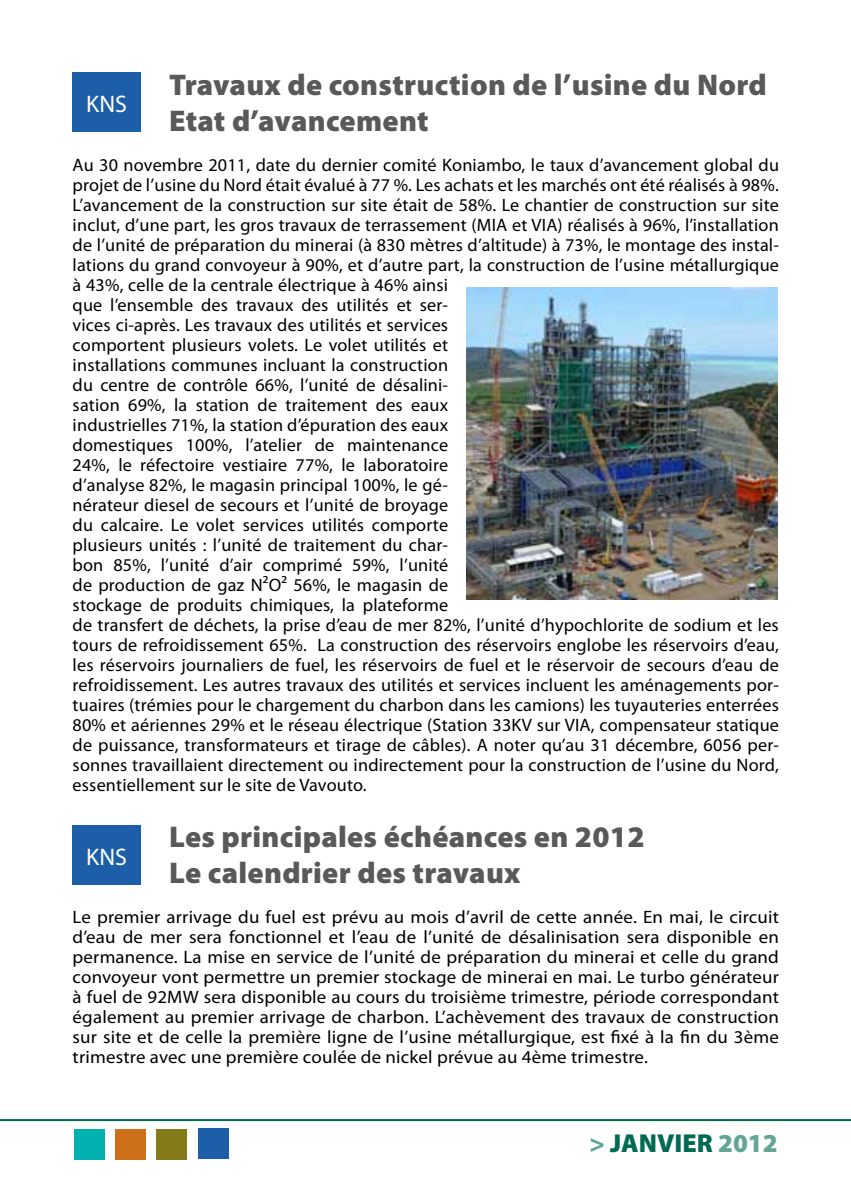
<style>
.page{position:relative;width:851px;height:1191px;background:#fff}
.page>*{position:absolute;margin:0;border:0;box-sizing:border-box;transform-origin:0 0}
.t1{font:900 30px/36px "Myriad Pro";letter-spacing:.01em;color:#58595b}
.t2{font:900 26px "Myriad Pro";color:#006a53}
.t3{font:900 26px "Myriad Pro";color:#64a598}
.t4{font:24px "Myriad Pro";color:#fff}
.t5{font:18px/20px "Myriad Pro";letter-spacing:.01em;color:#000}
.t6{font:18px/20px "Myriad Pro";letter-spacing:.01em;color:#000;text-align:justify;scale:1.05 1}
.s1{color:#64a598}
</style>
<div class="page">
<div style="left:73px;top:72px;width:68px;height:60px;background:#1d5ea8"></div>
<div style="left:74px;top:1129px;width:30px;height:30px;background:#00b1b0"></div>
<div style="left:115px;top:1129px;width:31px;height:30px;background:#ce6f19"></div>
<div style="left:156px;top:1129px;width:31px;height:30px;background:#847a18"></div>
<div style="left:198px;top:1128px;width:31px;height:31px;background:#1d5ea8"></div>
<hr style="left:0;top:1119px;width:850px;height:2px;background:#006a53">
<img style="left:466px;top:288px;width:311px;height:312px">
<div style="left:73px;top:825px;width:68px;height:59px;background:#1d5ea8"></div>
<h1 class="t1" style="left:169px;top:65px;width:599px">Travaux de construction de l’usine du Nord<br>Etat d’avancement</h1>
<p class="t5" style="left:73px;top:154px;width:707px">Au 30 novembre 2011, date du dernier comité Koniambo, le taux d’avancement global du projet de l’usine du Nord était évalué à 77 %. Les achats et les marchés ont été réalisés à 98%.<br>L’avancement de la construction sur site était de 58%. Le chantier de construction sur site inclut, d’une part, les gros travaux de terrassement (MIA et VIA) réalisés à 96%, l’installation de l’unité de préparation du minerai (à 830 mètres d’altitude) à 73%, le montage des instal&shy;lations du grand convoyeur à 90%, et d’autre part, la construction de l’usine métallurgique à 43%, celle de la centrale électrique à 46% ainsi<br>que l’ensemble des travaux des utilités et ser-<br>vices ci-après. Les travaux des utilités et services<br>comportent plusieurs volets. Le volet utilités et<br>installations communes incluant la construction<br>du centre de contrôle 66%, l’unité de désalini-<br>sation 69%, la station de traitement des eaux<br>industrielles 71%, la station d’épuration des eaux<br>domestiques 100%, l’atelier de maintenance<br>24%, le réfectoire vestiaire 77%, le laboratoire<br>d’analyse 82%, le magasin principal 100%, le gé-<br>nérateur diesel de secours et l’unité de broyage<br>du calcaire. Le volet services utilités comporte<br>plusieurs unités : l’unité de traitement du char-<br>bon 85%, l’unité d’air comprimé 59%, l’unité<br>de production de gaz N²O² 56%, le magasin de<br>stockage de produits chimiques, la plateforme<br>de transfert de déchets, la prise d’eau de mer 82%, l’unité d’hypochlorite de sodium et les tours de refroidissement 65%. La construction des réservoirs englobe les réservoirs d’eau, les réservoirs journaliers de fuel, les réservoirs de fuel et le réservoir de secours d’eau de refroidissement. Les autres travaux des utilités et services incluent les aménagements por&shy;tuaires (trémies pour le chargement du charbon dans les camions) les tuyauteries enterrées 80% et aériennes 29% et le réseau électrique (Station 33KV sur VIA, compensateur statique de puissance, transformateurs et tirage de câbles). A noter qu’au 31 décembre, 6056 per&shy;sonnes travaillaient directement ou indirectement pour la construction de l’usine du Nord, essentiellement sur le site de Vavouto.</p>
<h1 class="t1" style="left:169px;top:817px;width:477px">Les principales échéances en 2012<br>Le calendrier des travaux</h1>
<p class="t6" style="left:73px;top:906px;width:674px">Le premier arrivage du fuel est prévu au mois d’avril de cette année. En mai, le circuit d’eau de mer sera fonctionnel et l’eau de l’unité de désalinisation sera disponible en permanence. La mise en service de l’unité de préparation du minerai et celle du grand convoyeur vont permettre un premier stockage de minerai en mai. Le turbo générateur à fuel de 92MW sera disponible au cours du troisième trimestre, période correspondant également au premier arrivage de charbon. L’achèvement des travaux de construction sur site et de celle la première ligne de l’usine métallurgique, est fixé à la fin du 3ème trimestre avec une première coulée de nickel prévue au 4ème trimestre.</p>
<h3 class="t4" style="left:86px;top:89px;width:42px">KNS</h3>
<h3 class="t4" style="left:86px;top:842px;width:42px">KNS</h3>
<h2 class="t2" style="left:589px;top:1126px;width:83px"><span class="s1">&gt;</span> JANVIER</h2>
<h2 class="t3" style="left:718px;top:1126px;width:61px">2012</h2>
</div>
